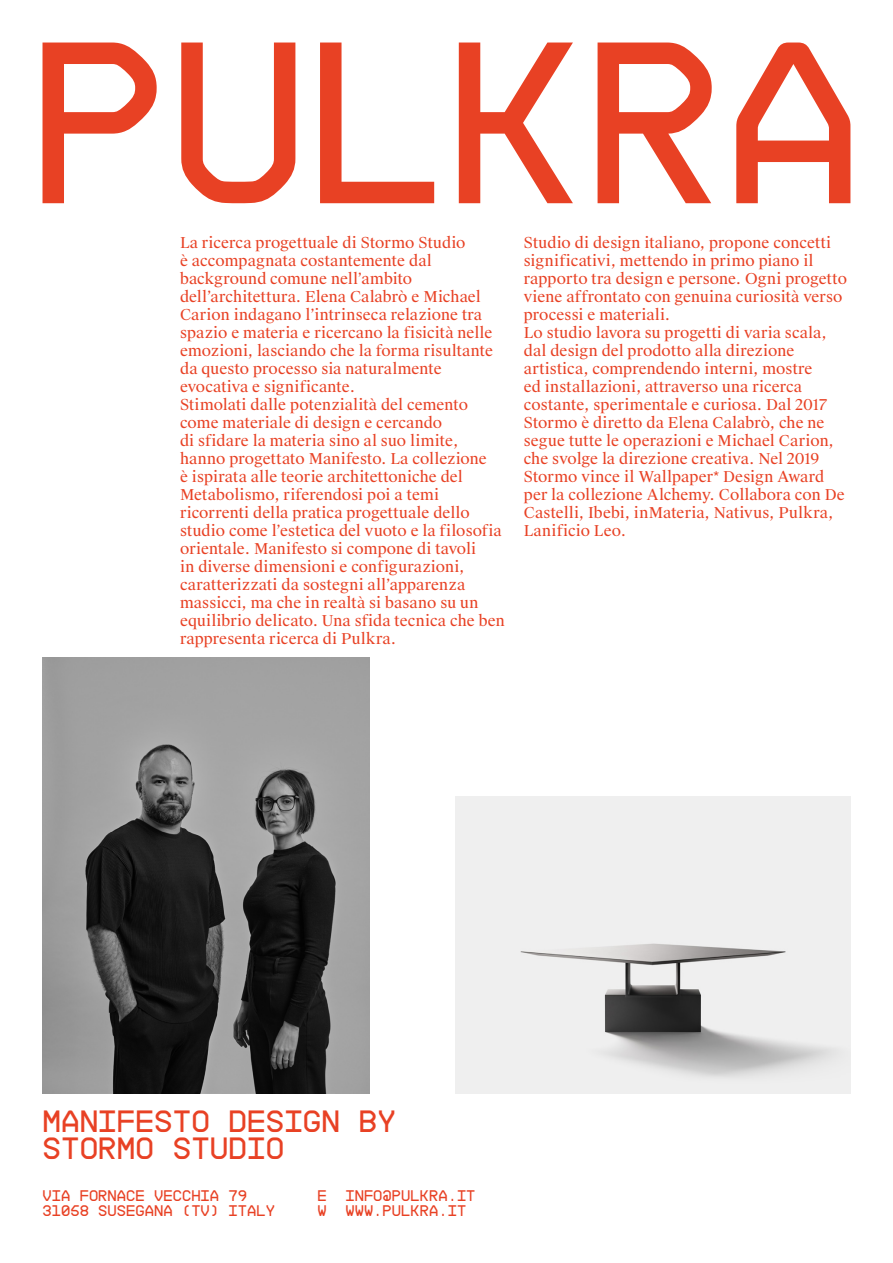
<style>
.page{position:relative;width:893px;height:1263px;background:#fff}
.page>*{position:absolute;margin:0;border:0;box-sizing:border-box;transform-origin:0 0}
.t1{font:30px "Pulkra Standard";color:#e84124}
.t2{font:15px/18px "Suisse Works";letter-spacing:.005em;color:#e84124}
.t3{font:15px/15px "Pulkra Standard";color:#e84124}
</style>
<div class="page">
<svg style="left:43px;top:43px;width:807px;height:160px"></svg>
<img style="left:455px;top:797px;width:395px;height:296px">
<img style="left:43px;top:658px;width:326px;height:435px">
<p class="t2" style="left:180px;top:234px;width:287px">La ricerca progettuale di Stormo Studio</p>
<p class="t2" style="left:180px;top:252px;width:314px">è accompagnata costantemente dal background comune nell’ambito dell’architettura. Elena Calabrò e Michael Carion indagano l’intrinseca relazione tra spazio e materia e ricercano la fisicità nelle emozioni, lasciando che la forma risultante da questo processo sia naturalmente evocativa e significante.</p>
<p class="t2" style="left:180px;top:396px;width:323px">Stimolati dalle potenzialità del cemento come materiale di design e cercando<br>di sfidare la materia sino al suo limite, hanno progettato Manifesto. La collezione<br>è ispirata alle teorie architettoniche del Metabolismo, riferendosi poi a temi ricorrenti della pratica progettuale dello studio come l’estetica del vuoto e la filosofia</p>
<p class="t2" style="left:180px;top:540px;width:326px">orientale. Manifesto si compone di tavoli<br>in diverse dimensioni e configurazioni, caratterizzati da sostegni all’apparenza massicci, ma che in realtà si basano su un equilibrio delicato. Una sfida tecnica che ben rappresenta ricerca di Pulkra.</p>
<p class="t2" style="left:524px;top:234px;width:325px">Studio di design italiano, propone concetti significativi, mettendo in primo piano il rapporto tra design e persone. Ogni progetto viene affrontato con genuina curiosità verso processi e materiali.</p>
<p class="t2" style="left:524px;top:324px;width:304px">Lo studio lavora su progetti di varia scala, dal design del prodotto alla direzione artistica, comprendendo interni, mostre</p>
<p class="t2" style="left:524px;top:378px;width:323px">ed installazioni, attraverso una ricerca costante, sperimentale e curiosa. Dal 2017<br>Stormo è diretto da Elena Calabrò, che ne segue tutte le operazioni e Michael Carion, che svolge la direzione creativa. Nel 2019<br>Stormo vince il Wallpaper* Design Award per la collezione Alchemy. Collabora con De Castelli, Ibebi, inMateria, Nativus, Pulkra, Lanificio Leo.</p>
<p class="t1" style="left:43px;top:1101px;width:355px">MANIFESTO DESIGN BY</p>
<p class="t1" style="left:43px;top:1128px;width:243px">STORMO STUDIO</p>
<p class="t3" style="left:43px;top:1189px;width:234px">VIA FORNACE VECCHIA 79<br>31058 SUSEGANA (TV) ITALY</p>
<p class="t3" style="left:317px;top:1189px;width:9px">E</p>
<p class="t3" style="left:317px;top:1189px;width:158px;text-indent:28px">INFO@PULKRA.IT<br>W WWW.PULKRA.IT</p>
</div>
